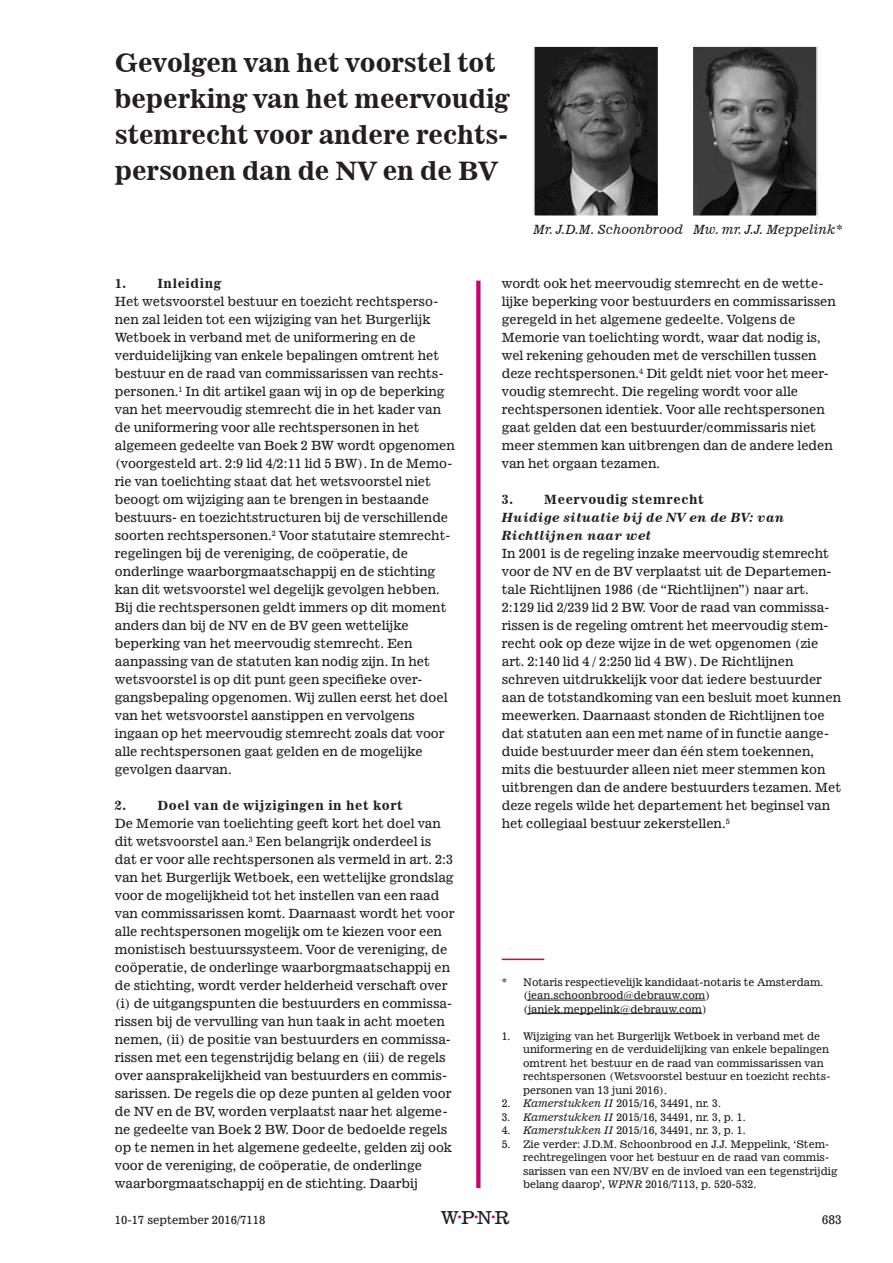
<style>
.page{position:relative;width:893px;height:1263px;background:#fff}
.page>*{position:absolute;margin:0;border:0;box-sizing:border-box;transform-origin:0 0}
.t1{font:25.5px/36px "News 701 BT Bold A";color:#231f20}
.t2{font:18px "News 701 BT Roman A";color:#231f20}
.t3{font:700 18px "Times New Roman";color:#c60170}
.t4{font:12.75px/18px "News 701 BT Roman A";color:#231f20}
.t5{font:12.75px "News 701 BT Bold A";letter-spacing:.05em;color:#231f20}
.t6{font:italic 700 12.75px/18px "News 702 BT";letter-spacing:.05em;color:#231f20}
.t7{font:12.75px "News 701 BT Italic A";color:#231f20}
.t8{font:12px "News 701 BT Roman A";color:#231f20}
.t9{font:11.25px "News 701 BT Roman A";color:#231f20}
.t10{font:10.5px/13.5px "News 701 BT Roman A";color:#231f20}
.s1{font-family:"News 701 BT Italic A"}
</style>
<div class="page">
<svg style="left:476px;top:281px;width:4px;height:907px;background:#c91179"></svg>
<hr style="left:502px;top:958px;width:42px;height:2px;background:#c60170">
<hr style="left:528px;top:1000px;width:177px;height:1px;background:#231f20">
<hr style="left:528px;top:1013px;width:174px;height:1px;background:#231f20">
<img style="left:536px;top:48px;width:120px;height:166px">
<div style="left:533px;top:45px;width:126px;height:172px;border:2px solid #fff"></div>
<img style="left:695px;top:48px;width:120px;height:166px">
<div style="left:692px;top:45px;width:126px;height:172px;border:2px solid #fff"></div>
<h1 class="t1" style="left:115px;top:45px;width:396px">Gevolgen van het voorstel tot beperking van het meervoudig stemrecht voor andere rechts&shy;personen dan de NV en de BV</h1>
<p class="t7" style="left:533px;top:222px;width:310px">Mr. J.D.M. Schoonbrood Mw. mr. J.J. Meppelink*</p>
<p class="t5" style="left:115px;top:275px;width:13px">1.</p>
<p class="t5" style="left:157px;top:275px;width:65px">Inleiding</p>
<p class="t4" style="left:115px;top:292px;width:342px">Het wetsvoorstel bestuur en toezicht rechtsperso&shy;nen zal leiden tot een wijziging van het Burgerlijk Wetboek in verband met de uniformering en de verduidelijking van enkele bepalingen omtrent het bestuur en de raad van commissarissen van rechts&shy;personen.<sup>1</sup> In dit artikel gaan wij in op de beperking van het meervoudig stemrecht die in het kader van de uniformering voor alle rechtspersonen in het algemeen gedeelte van Boek 2 BW wordt opgenomen (voorgesteld art. 2:9 lid 4/2:11 lid 5 BW). In de Memo&shy;rie van toelichting staat dat het wetsvoorstel niet beoogt om wijziging aan te brengen in bestaande bestuurs- en toezichtstructuren bij de verschillende soorten rechtspersonen.<sup>2</sup> Voor statutaire stemrecht&shy;regelingen bij de vereniging, de coöperatie, de onderlinge waarborgmaatschappij en de stichting kan dit wetsvoorstel wel degelijk gevolgen hebben.<br>Bij die rechtspersonen geldt immers op dit moment anders dan bij de NV en de BV geen wettelijke beperking van het meervoudig stemrecht. Een aanpassing van de statuten kan nodig zijn. In het wetsvoorstel is op dit punt geen specifieke over&shy;gangsbepaling opgenomen. Wij zullen eerst het doel van het wetsvoorstel aanstippen en vervolgens ingaan op het meervoudig stemrecht zoals dat voor alle rechtspersonen gaat gelden en de mogelijke gevolgen daarvan.</p>
<p class="t5" style="left:115px;top:798px;width:13px">2.</p>
<p class="t5" style="left:157px;top:798px;width:247px">Doel van de wijzigingen in het kort</p>
<p class="t4" style="left:115px;top:814px;width:341px">De Memorie van toelichting geeft kort het doel van dit wetsvoorstel aan.<sup>3</sup> Een belangrijk onderdeel is dat er voor alle rechtspersonen als vermeld in art. 2:3 van het Burgerlijk Wetboek, een wettelijke grondslag voor de mogelijkheid tot het instellen van een raad van commissarissen komt. Daarnaast wordt het voor alle rechtspersonen mogelijk om te kiezen voor een monistisch bestuurssysteem. Voor de vereniging, de coöperatie, de onderlinge waarborgmaatschappij en de stichting, wordt verder helderheid verschaft over (i) de uitgangspunten die bestuurders en commissa&shy;rissen bij de vervulling van hun taak in acht moeten nemen, (ii) de positie van bestuurders en commissa&shy;rissen met een tegenstrijdig belang en (iii) de regels over aansprakelijkheid van bestuurders en commis&shy;sarissen. De regels die op deze punten al gelden voor de NV en de BV, worden verplaatst naar het algeme&shy;ne gedeelte van Boek 2 BW. Door de bedoelde regels op te nemen in het algemene gedeelte, gelden zij ook voor de vereniging, de coöperatie, de onderlinge waarborgmaatschappij en de stichting. Daarbij</p>
<p class="t4" style="left:502px;top:274px;width:336px">wordt ook het meervoudig stemrecht en de wette&shy;lijke beperking voor bestuurders en commissarissen geregeld in het algemene gedeelte. Volgens de Memorie van toelichting wordt, waar dat nodig is, wel rekening gehouden met de verschillen tussen deze rechtspersonen.<sup>4</sup> Dit geldt niet voor het meer&shy;voudig stemrecht. Die regeling wordt voor alle rechtspersonen identiek. Voor alle rechtspersonen gaat gelden dat een bestuurder/commissaris niet meer stemmen kan uitbrengen dan de andere leden van het orgaan tezamen.</p>
<p class="t5" style="left:502px;top:492px;width:13px">3.</p>
<p class="t5" style="left:544px;top:492px;width:161px">Meervoudig stemrecht</p>
<p class="t6" style="left:502px;top:508px;width:284px">Huidige situatie bij de NV en de BV: van<br>Richtlijnen naar wet</p>
<p class="t4" style="left:502px;top:544px;width:341px">In 2001 is de regeling inzake meervoudig stemrecht voor de NV en de BV verplaatst uit de Departemen&shy;tale Richtlijnen 1986 (de “Richtlijnen”) naar art.<br>2:129 lid 2/239 lid 2 BW. Voor de raad van commissa&shy;rissen is de regeling omtrent het meervoudig stem&shy;recht ook op deze wijze in de wet opgenomen (zie art. 2:140 lid 4 / 2:250 lid 4 BW). De Richtlijnen schreven uitdrukkelijk voor dat iedere bestuurder aan de totstandkoming van een besluit moet kunnen meewerken. Daarnaast stonden de Richtlijnen toe dat statuten aan een met name of in functie aange&shy;duide bestuurder meer dan één stem toekennen, mits die bestuurder alleen niet meer stemmen kon uitbrengen dan de andere bestuurders tezamen. Met deze regels wilde het departement het beginsel van het collegiaal bestuur zekerstellen.<sup>5</sup></p>
<p class="t10" style="left:523px;top:975px;width:302px;text-indent:-21px">* Notaris respectievelijk kandidaat-notaris te Amsterdam. (jean.schoonbrood@debrauw.com) (janiek.meppelink@debrauw.com)</p>
<p class="t10" style="left:523px;top:1029px;width:309px;text-indent:-21px">1. Wijziging van het Burgerlijk Wetboek in verband met de uniformering en de verduidelijking van enkele bepalingen omtrent het bestuur en de raad van commissarissen van rechtspersonen (Wetsvoorstel bestuur en toezicht rechts&shy;personen van 13 juni 2016).</p>
<p class="t10" style="left:502px;top:1096px;width:221px">2. <span class="s1">Kamerstukken II</span> 2015/16, 34491, nr. 3.</p>
<p class="t10" style="left:502px;top:1110px;width:245px">3. <span class="s1">Kamerstukken II</span> 2015/16, 34491, nr. 3, p. 1.</p>
<p class="t10" style="left:502px;top:1123px;width:245px">4. <span class="s1">Kamerstukken II</span> 2015/16, 34491, nr. 3, p. 1.</p>
<p class="t10" style="left:523px;top:1137px;width:316px;text-indent:-21px">5. Zie verder: J.D.M. Schoonbrood en J.J. Meppelink, ‘Stem&shy;rechtregelingen voor het bestuur en de raad van commis&shy;sarissen van een NV/BV en de invloed van een tegenstrijdig belang daarop’, <span class="s1">WPNR</span> 2016/7113, p. 520-532.</p>
<p class="t9" style="left:115px;top:1213px;width:152px">10-17 september 2016/7118</p>
<h2 class="t2" style="left:441px;top:1207px;width:70px">WPNR</h2>
<p class="t8" style="left:822px;top:1212px;width:22px">683</p>
<h2 class="t3" style="left:457px;top:1200px;width:40px">. . .</h2>
</div>
